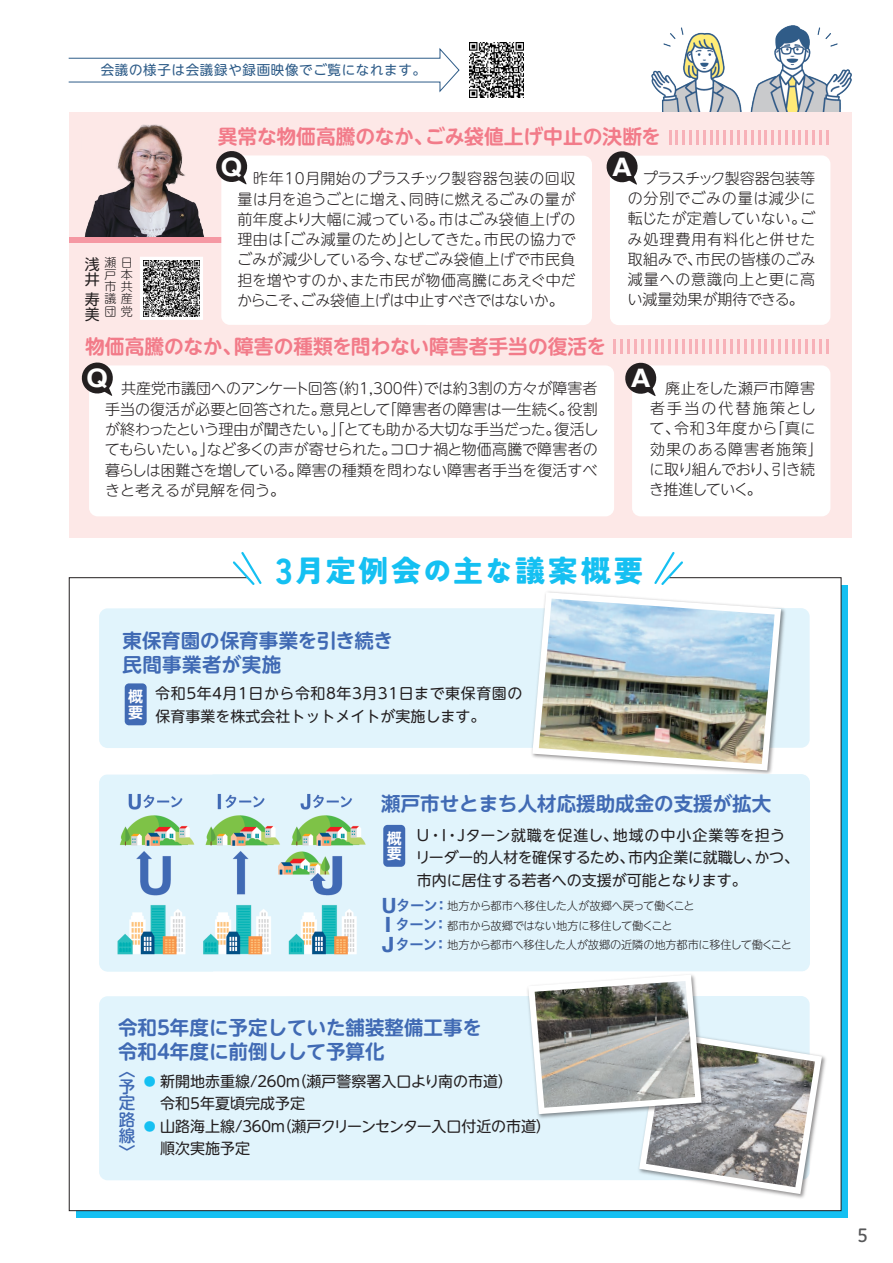
<style>
.page{position:relative;width:893px;height:1263px;background:#fff}
.page>*{position:absolute;margin:0;border:0;box-sizing:border-box;transform-origin:0 0}
.t1{font:900 30px "Tsunagi Gothic";letter-spacing:.065em;color:#15c0f2}
.t2{font:700 25.5px "Helvetica";color:#fff;scale:1.1 1}
.t3{font:700 19.8px "UD Shin M Go Pr 6 N De";letter-spacing:-.005em;color:#f27b89}
.t4{font:700 19.5px/24px "UD Shin M Go Pr 6 N De";color:#406ab4}
.t5{font:18px "Hiragino UD Sans R Std W5";color:#57585a}
.t6{font:500 16.5px/16.5px "UD Shin M Go Pr 6 N";color:#406ab4;text-align:justify}
.t7{font:300 15px/20.2px "UD Shin M Go Pr 6 N";color:#231f20;text-align:justify}
.t8{font:15px/22.5px "UD Shin M Go Pr 6 N";color:#231f20}
.t9{font:300 15px/20.2px "UD Shin M Go Pr 6 N";letter-spacing:.035em;color:#231f20}
.t10{font:15px/22.5px "UD Shin M Go Pr 6 N";letter-spacing:.035em;color:#231f20}
.t11{font:15px "Hiragino UD Sans Std W6";color:#406ab4}
.t12{font:700 15px/15.8px "UD Shin M Go Pr 6 N De";color:#fff}
.t13{font:13.5px "UD Shin M Go Pr 6 N";letter-spacing:.05em;color:#2e5c88}
.t14{font:300 12px/12px "UD Shin M Go Pr 6 N";color:#231f20;text-align:justify}
.t15{font:12px "UD Shin M Go Pr 6 N";color:#15c0f2}
.t16{font:300 11.25px "UD Shin M Go Pr 6 N";letter-spacing:-.03em;color:#231f20}
.s1{font-size:36px}
.s2{font-family:"Helvetica";font-weight:700;font-size:21px;color:#406ab4}
.s3{font-family:"Hiragino UD Sans Std W6";font-weight:400;font-size:15px;color:#406ab4}
.s4{font-family:"Helvetica";font-weight:700;font-size:21px}
</style>
<div class="page">
<img style="left:652px;top:25px;width:199px;height:87px">
<div style="left:69px;top:112px;width:782px;height:425px;background:#fde8e7"></div>
<img style="left:84px;top:125px;width:121px;height:112px">
<div style="left:69px;top:237px;width:153px;height:5px;background:#f598a3"></div>
<div style="left:221px;top:155px;width:371px;height:170px;background:#fff;border-radius:9px"></div>
<div style="left:610px;top:155px;width:220px;height:170px;background:#fff;border-radius:9px"></div>
<div style="left:89px;top:365px;width:525px;height:151px;background:#fff;border-radius:9px"></div>
<div style="left:632px;top:365px;width:198px;height:151px;background:#fff;border-radius:9px"></div>
<hr style="left:764px;top:130px;width:3px;height:15px;background:#f27b89">
<hr style="left:771px;top:130px;width:3px;height:15px;background:#f27b89">
<hr style="left:778px;top:130px;width:3px;height:15px;background:#f27b89">
<svg style="left:785px;top:130px;width:9px;height:15px"></svg>
<hr style="left:798px;top:130px;width:3px;height:15px;background:#f27b89">
<hr style="left:805px;top:130px;width:3px;height:15px;background:#f27b89">
<hr style="left:812px;top:130px;width:3px;height:15px;background:#f27b89">
<svg style="left:819px;top:130px;width:9px;height:15px"></svg>
<svg style="left:744px;top:130px;width:16px;height:15px"></svg>
<hr style="left:737px;top:130px;width:3px;height:15px;background:#f27b89">
<hr style="left:730px;top:130px;width:3px;height:15px;background:#f27b89">
<hr style="left:723px;top:130px;width:3px;height:15px;background:#f27b89">
<svg style="left:710px;top:130px;width:9px;height:15px"></svg>
<hr style="left:703px;top:130px;width:3px;height:15px;background:#f27b89">
<hr style="left:696px;top:130px;width:3px;height:15px;background:#f27b89">
<hr style="left:689px;top:130px;width:3px;height:15px;background:#f27b89">
<svg style="left:683px;top:130px;width:2px;height:15px"></svg>
<hr style="left:730px;top:340px;width:3px;height:14px;background:#f27b89">
<hr style="left:737px;top:340px;width:3px;height:14px;background:#f27b89">
<hr style="left:744px;top:340px;width:3px;height:14px;background:#f27b89">
<svg style="left:751px;top:340px;width:9px;height:14px"></svg>
<hr style="left:764px;top:340px;width:3px;height:14px;background:#f27b89">
<hr style="left:771px;top:340px;width:3px;height:14px;background:#f27b89">
<hr style="left:778px;top:340px;width:3px;height:14px;background:#f27b89">
<svg style="left:785px;top:340px;width:9px;height:14px"></svg>
<hr style="left:798px;top:340px;width:3px;height:14px;background:#f27b89">
<hr style="left:805px;top:340px;width:3px;height:14px;background:#f27b89">
<hr style="left:812px;top:340px;width:3px;height:14px;background:#f27b89">
<svg style="left:819px;top:340px;width:9px;height:14px"></svg>
<svg style="left:716px;top:340px;width:9px;height:14px"></svg>
<hr style="left:709px;top:340px;width:3px;height:14px;background:#f27b89">
<hr style="left:702px;top:340px;width:3px;height:14px;background:#f27b89">
<svg style="left:682px;top:340px;width:16px;height:14px"></svg>
<hr style="left:675px;top:340px;width:3px;height:14px;background:#f27b89">
<hr style="left:668px;top:340px;width:3px;height:14px;background:#f27b89">
<hr style="left:661px;top:340px;width:3px;height:14px;background:#f27b89">
<svg style="left:648px;top:340px;width:9px;height:14px"></svg>
<hr style="left:641px;top:340px;width:3px;height:14px;background:#f27b89">
<hr style="left:634px;top:340px;width:3px;height:14px;background:#f27b89">
<hr style="left:627px;top:340px;width:3px;height:14px;background:#f27b89">
<hr style="left:675px;top:130px;width:3px;height:15px;background:#f27b89">
<svg style="left:669px;top:130px;width:2px;height:15px"></svg>
<hr style="left:620px;top:340px;width:3px;height:14px;background:#f27b89">
<svg style="left:614px;top:340px;width:2px;height:14px"></svg>
<svg style="left:76px;top:585px;width:772px;height:633px;background:#16b7e6"></svg>
<div style="left:69px;top:577px;width:772px;height:634px;background:#fff;border:1px solid #231f20"></div>
<div style="left:99px;top:608px;width:711px;height:140px;background:#e1f4fc;border-radius:9px"></div>
<div style="left:99px;top:996px;width:711px;height:184px;background:#e1f4fc;border-radius:9px"></div>
<div style="left:125px;top:683px;width:22px;height:42px;background:#406ab4;border-radius:4px"></div>
<svg style="left:532px;top:591px;width:253px;height:183px"></svg>
<img style="left:539px;top:599px;width:236px;height:165px">
<svg style="left:231px;top:552px;width:454px;height:33px"></svg>
<svg style="left:216px;top:151px;width:33px;height:34px"></svg>
<svg style="left:606px;top:151px;width:34px;height:34px"></svg>
<svg style="left:81px;top:362px;width:34px;height:34px"></svg>
<svg style="left:625px;top:362px;width:33px;height:34px"></svg>
<img style="left:469px;top:42px;width:55px;height:55px">
<svg style="left:68px;top:48px;width:392px;height:45px"></svg>
<img style="left:99px;top:774px;width:711px;height:197px">
<svg style="left:522px;top:968px;width:304px;height:230px"></svg>
<img style="left:535px;top:981px;width:160px;height:127px">
<svg style="left:140px;top:257px;width:63px;height:63px"></svg>
<img style="left:143px;top:260px;width:57px;height:56px">
<div style="left:383px;top:825px;width:22px;height:42px;background:#406ab4;border-radius:4px"></div>
<p class="t13" style="left:101px;top:59px;width:327px">会議の様子は会議録や録画映像でご覧になれます。</p>
<p class="t8" style="left:85px;top:256px;width:16px;line-height:15px">浅井</p>
<p class="t14" style="left:104px;top:256px;width:30px">瀬日戸本市共議産団</p>
<p class="t8" style="left:85px;top:291px;width:16px;line-height:15px">寿美</p>
<p class="t14" style="left:121px;top:304px;width:13px">党</p>
<h3 class="t3" style="left:218px;top:120px;width:445px">異常な物価高騰のなか、ごみ袋値上げ中止の決断を</h3>
<p class="t7" style="left:628px;top:167px;width:189px;text-indent:15px">プラスチック製容器包装等の分別でごみの量は減少に転じたが定着していない。ごみ処理費用有料化と併せた取組みで、市民の皆様のごみ減量への意識向上と更に高い減量効果が期待できる。</p>
<h2 class="t2" style="left:221px;top:151px;width:21px">Q</h2>
<h2 class="t2" style="left:612px;top:151px;width:20px">A</h2>
<p class="t7" style="left:237px;top:168px;width:340px;text-indent:16px">昨年10月開始のプラスチック製容器包装の回収量は月を追うごとに増え、同時に燃えるごみの量が前年度より大幅に減っている。市はごみ袋値上げの理由は「ごみ減量のため」としてきた。市民の協力でごみが減少している今、なぜごみ袋値上げで市民負担を増やすのか、また市民が物価高騰にあえぐ中だからこそ、ごみ袋値上げは中止すべきではないか。</p>
<h3 class="t3" style="left:85px;top:330px;width:523px">物価高騰のなか、障害の種類を問わない障害者手当の復活を</h3>
<h2 class="t2" style="left:86px;top:363px;width:21px">Q</h2>
<h2 class="t2" style="left:630px;top:363px;width:20px">A</h2>
<p class="t7" style="left:105px;top:378px;width:495px;text-indent:16px">共産党市議団へのアンケート回答（約1,300件）では約3割の方々が障害者手当の復活が必要と回答された。意見として「障害者の障害は一生続く。役割が終わったという理由が聞きたい。」「とても助かる大切な手当だった。復活してもらいたい。」など多くの声が寄せられた。コロナ禍と物価高騰で障害者の暮らしは困難さを増している。障害の種類を問わない障害者手当を復活すべきと考えるが見解を伺う。</p>
<p class="t9" style="left:649px;top:377px;width:176px;text-indent:16px">廃止をした瀬戸市障害者手当の代替施策として、令和3年度から「真に効果のある障害者施策」に取り組んでおり、引き続き推進していく。</p>
<h1 class="t1" style="left:275px;top:553px;width:369px"><span class="s1">3</span>月定例会の主な議案概要</h1>
<h3 class="t4" style="left:123px;top:627px;width:272px">東保育園の保育事業を引き続き民間事業者が実施</h3>
<p class="t10" style="left:155px;top:681px;width:369px">令和5年4月1日から令和8年3月31日まで東保育園の保育事業を株式会社トットメイトが実施します。</p>
<p class="t12" style="left:128px;top:687px;width:16px">概要</p>
<h3 class="t4" style="left:381px;top:791px;width:392px">瀬戸市せとまち人材応援助成金の支援が拡大</h3>
<p class="t8" style="left:416px;top:823px;width:385px">U・I・Jターン就職を促進し、地域の中小企業等を担うリーダー的人材を確保するため、市内企業に就職し、かつ、市内に居住する若者への支援が可能となります。　</p>
<p class="t12" style="left:387px;top:829px;width:16px">概要</p>
<p class="t16" style="left:381px;top:897px;width:315px"><span class="s2">U</span><span class="s3">ターン：</span>地方から都市へ移住した人が故郷へ戻って働くこと</p>
<p class="t11" style="left:385px;top:913px;width:65px"><span class="s4">I</span> ターン：</p>
<p class="t16" style="left:382px;top:936px;width:412px"><span class="s2">J</span><span class="s3">ターン：</span>地方から都市へ移住した人が故郷の近隣の地方都市に移住して働くこと</p>
<p class="t16" style="left:447px;top:916px;width:227px">都市から故郷ではない地方に移住して働くこと</p>
<h3 class="t4" style="left:118px;top:1014px;width:365px">令和5年度に予定していた舗装整備工事を令和4年度に前倒しして予算化</h3>
<p class="t8" style="left:160px;top:1069px;width:392px">新開地赤重線/２６０ｍ（瀬戸警察署入口より南の市道）<br>令和5年夏頃完成予定<br>山路海上線/３６０ｍ（瀬戸クリーンセンター入口付近の市道）順次実施予定</p>
<p class="t6" style="left:119px;top:1060px;width:18px">〈予定路線〉</p>
<p class="t15" style="left:144px;top:1071px;width:13px">●</p>
<p class="t15" style="left:144px;top:1116px;width:13px">●</p>
<p class="t5" style="left:857px;top:1222px;width:12px">5</p>
</div>
